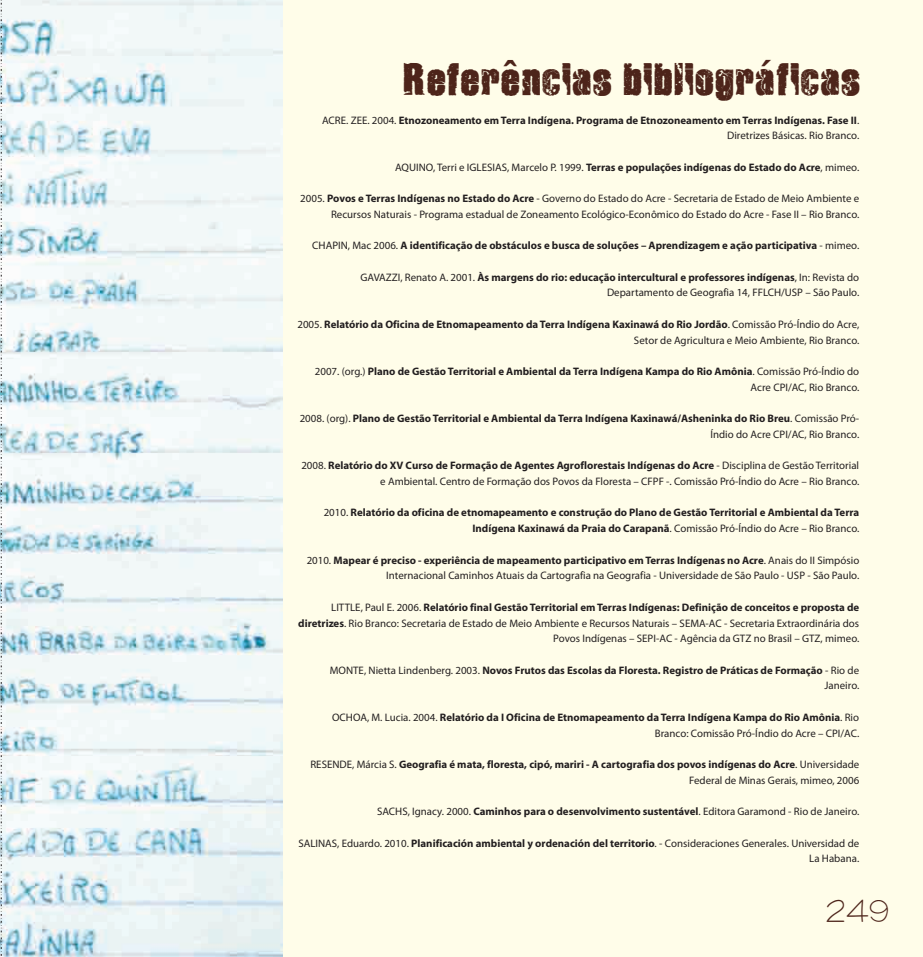
<style>
.page{position:relative;width:923px;height:957px;background:#fffde9}
.page>*{position:absolute;margin:0;border:0;box-sizing:border-box;transform-origin:0 0}
.t1{font:45px "Disintegration";letter-spacing:.02em;color:#4d241a}
.t2{font:30px "Bookworm";color:#4d241a;scale:.96 1}
.t3{font:10.88px/15.5px "Myriad Pro";color:#231f20;text-align:right}
.t4{font:700 10.88px/15.5px "Myriad Pro";color:#231f20;text-align:right}
.s1{font-weight:400}
.s2{font-weight:700}
</style>
<div class="page">
<img style="left:0;top:0;width:283px;height:957px">
<svg style="left:1px;top:0;width:1px;height:957px"></svg>
<h1 class="t1" style="left:403px;top:50px;width:458px">Referências bibliográficas</h1>
<p class="t4" style="left:322px;top:113px;width:538px"><span class="s1">ACRE. ZEE. 2004.</span> Etnozoneamento em Terra Indígena. Programa de Etnozoneamento em Terras Indígenas. Fase II<span class="s1">.<br>Diretrizes Básicas. Rio Branco.</span></p>
<p class="t3" style="left:395px;top:160px;width:465px">AQUINO, Terri e IGLESIAS, Marcelo P. 1999. <span class="s2">Terras e populações indígenas do Estado do Acre</span>, mimeo.</p>
<p class="t3" style="left:300px;top:192px;width:560px">2005. <span class="s2">Povos e Terras Indígenas no Estado do Acre</span> - Governo do Estado do Acre - Secretaria de Estado de Meio Ambiente e<br>Recursos Naturais - Programa estadual de Zoneamento Ecológico-Econômico do Estado do Acre - Fase II – Rio Branco.</p>
<p class="t4" style="left:312px;top:239px;width:548px"><span class="s1">CHAPIN, Mac 2006.</span> A identificação de obstáculos e busca de soluções – Aprendizagem e ação participativa <span class="s1">- mimeo.</span></p>
<p class="t3" style="left:360px;top:270px;width:500px">GAVAZZI, Renato A. 2001. <span class="s2">Às margens do rio: educação intercultural e professores indígenas</span>, In: Revista do<br>Departamento de Geografia 14, FFLCH/USP – São Paulo.</p>
<p class="t3" style="left:297px;top:317px;width:563px">2005. <span class="s2">Relatório da Oficina de Etnomapeamento da Terra Indígena Kaxinawá do Rio Jordão</span>. Comissão Pró-Índio do Acre,<br>Setor de Agricultura e Meio Ambiente, Rio Branco.</p>
<p class="t4" style="left:315px;top:364px;width:546px"><span class="s1">2007. (org.)</span> Plano de Gestão Territorial e Ambiental da Terra Indígena Kampa do Rio Amônia<span class="s1">. Comissão Pró-Índio do<br>Acre CPI/AC, Rio Branco.</span></p>
<p class="t4" style="left:300px;top:412px;width:561px"><span class="s1">2008. (org).</span> Plano de Gestão Territorial e Ambiental da Terra Indígena Kaxinawá/Asheninka do Rio Breu<span class="s1">. Comissão Pró-<br>Índio do Acre CPI/AC, Rio Branco.</span></p>
<p class="t3" style="left:301px;top:459px;width:559px">2008. <span class="s2">Relatório do XV Curso de Formação de Agentes Agroflorestais Indígenas do Acre</span> - Disciplina de Gestão Territorial e Ambiental. Centro de Formação dos Povos da Floresta – CFPF -. Comissão Pró-Índio do Acre – Rio Branco.</p>
<p class="t4" style="left:324px;top:505px;width:537px;line-height:16px"><span class="s1">2010.</span> Relatório da oficina de etnomapeamento e construção do Plano de Gestão Territorial e Ambiental da Terra<br>Indígena Kaxinawá da Praia do Carapanã<span class="s1">. Comissão Pró-Índio do Acre – Rio Branco.</span></p>
<p class="t3" style="left:307px;top:553px;width:554px">2010. <span class="s2">Mapear é preciso - experiência de mapeamento participativo em Terras Indígenas no Acre</span>. Anais do II Simpósio<br>Internacional Caminhos Atuais da Cartografia na Geografia - Universidade de São Paulo - USP - São Paulo.</p>
<p class="t3" style="left:298px;top:600px;width:562px">LITTLE, Paul E. 2006. <span class="s2">Relatório final Gestão Territorial em Terras Indígenas: Definição de conceitos e proposta de diretrizes</span>. Rio Branco: Secretaria de Estado de Meio Ambiente e Recursos Naturais – SEMA-AC - Secretaria Extraordinária dos<br>Povos Indígenas – SEPI-AC - Agência da GTZ no Brasil – GTZ, mimeo.</p>
<p class="t4" style="left:330px;top:663px;width:531px"><span class="s1">MONTE, Nietta Lindenberg. 2003.</span> Novos Frutos das Escolas da Floresta. Registro de Práticas de Formação <span class="s1">- Rio de<br>Janeiro.</span></p>
<p class="t4" style="left:332px;top:710px;width:528px"><span class="s1">OCHOA, M. Lucia. 2004.</span> Relatório da I Oficina de Etnomapeamento da Terra Indígena Kampa do Rio Amônia<span class="s1">. Rio<br>Branco: Comissão Pró-Índio do Acre – CPI/AC.</span></p>
<p class="t4" style="left:310px;top:757px;width:550px"><span class="s1">RESENDE, Márcia S.</span> Geografia é mata, floresta, cipó, mariri - A cartografia dos povos indígenas do Acre<span class="s1">. Universidade<br>Federal de Minas Gerais, mimeo, 2006</span></p>
<p class="t3" style="left:377px;top:804px;width:483px">SACHS, Ignacy. 2000. <span class="s2">Caminhos para o desenvolvimento sustentável</span>. Editora Garamond - Rio de Janeiro.</p>
<p class="t3" style="left:298px;top:836px;width:562px">SALINAS, Eduardo. 2010. <span class="s2">Planificación ambiental y ordenación del territorio</span>. - Consideraciones Generales. Universidad de<br>La Habana.</p>
<h2 class="t2" style="left:825px;top:899px;width:68px">249</h2>
</div>
